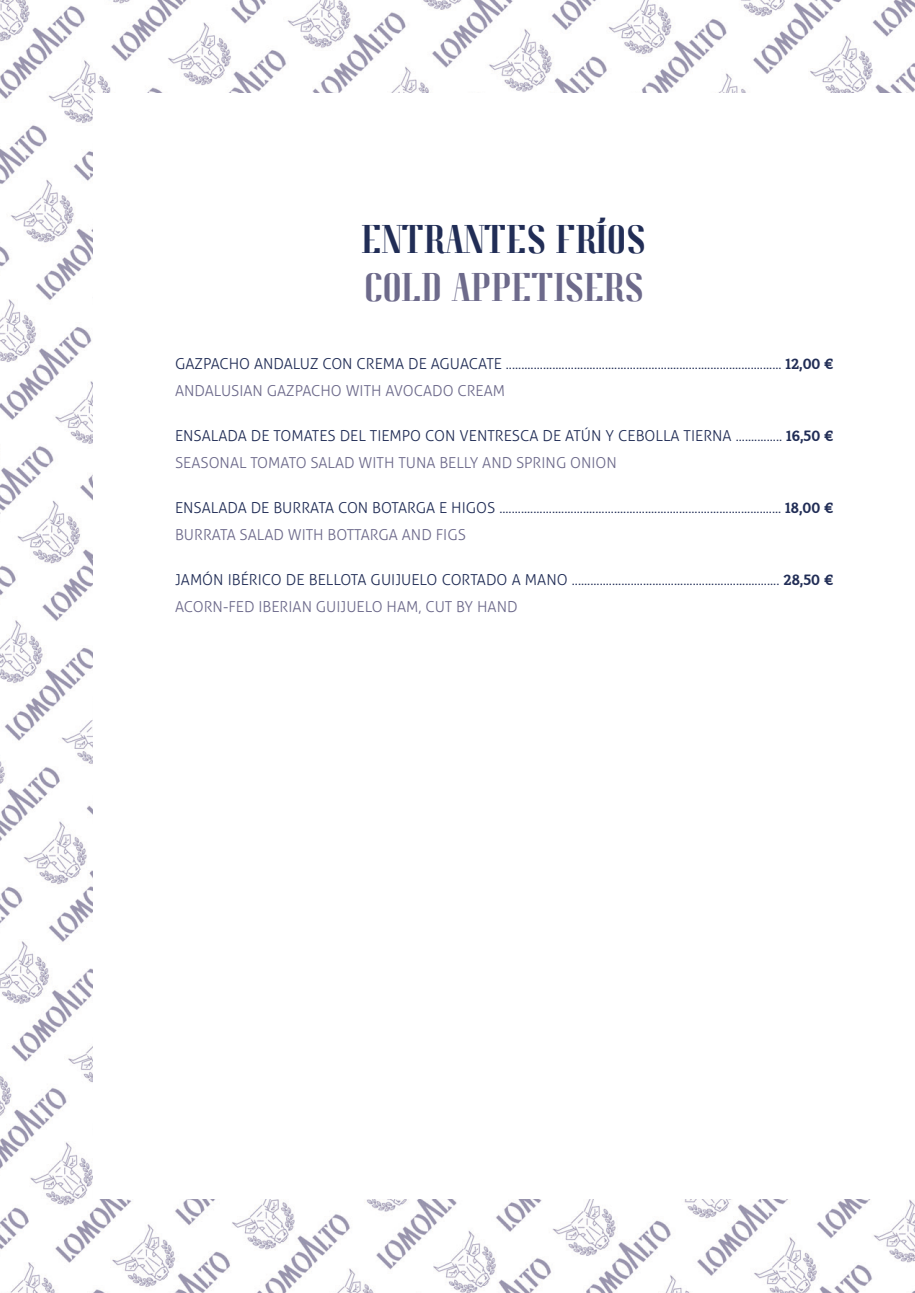
<style>
.page{position:relative;width:915px;height:1293px;background:#fff}
.page>*{position:absolute;margin:0;border:0;box-sizing:border-box;transform-origin:0 0}
.t1{font:39px "Pitch Display";color:#212d56}
.t2{font:39px "Pitch Display";color:#6d6a8b}
.t3{font:300 15.15px/27px "Aller";color:#212d56}
.s1{font-family:"Kreon";font-weight:700}
.s2{color:#6d6a8b}
</style>
<div class="page">
<img style="left:0;top:0;width:914px;height:1293px">
<div style="left:94px;top:94px;width:820px;height:1105px;background:#fff"></div>
<h1 class="t1" style="left:362px;top:217px;width:285px">ENTRANTES FRÍOS</h1>
<h1 class="t2" style="left:364px;top:265px;width:281px">COLD APPETISERS</h1>
<p class="t3" style="left:175px;top:350px;width:659px">GAZPACHO ANDALUZ CON CREMA DE AGUACATE ......................................................................................... <span class="s1">12,00 €<br></span><span class="s2">ANDALUSIAN GAZPACHO WITH AVOCADO CREAM</span></p>
<p class="t3" style="left:175px;top:422px;width:659px">ENSALADA DE TOMATES DEL TIEMPO CON VENTRESCA DE ATÚN Y CEBOLLA TIERNA ............... <span class="s1">16,50 €<br></span><span class="s2">SEASONAL TOMATO SALAD WITH TUNA BELLY AND SPRING ONION</span></p>
<p class="t3" style="left:175px;top:494px;width:659px">ENSALADA DE BURRATA CON BOTARGA E HIGOS ........................................................................................... <span class="s1">18,00 €<br></span><span class="s2">BURRATA SALAD WITH BOTTARGA AND FIGS</span></p>
<p class="t3" style="left:175px;top:566px;width:659px">JAMÓN IBÉRICO DE BELLOTA GUIJUELO CORTADO A MANO ................................................................... <span class="s1">28,50 €<br></span><span class="s2">ACORN-FED IBERIAN GUIJUELO HAM, CUT BY HAND</span></p>
</div>
